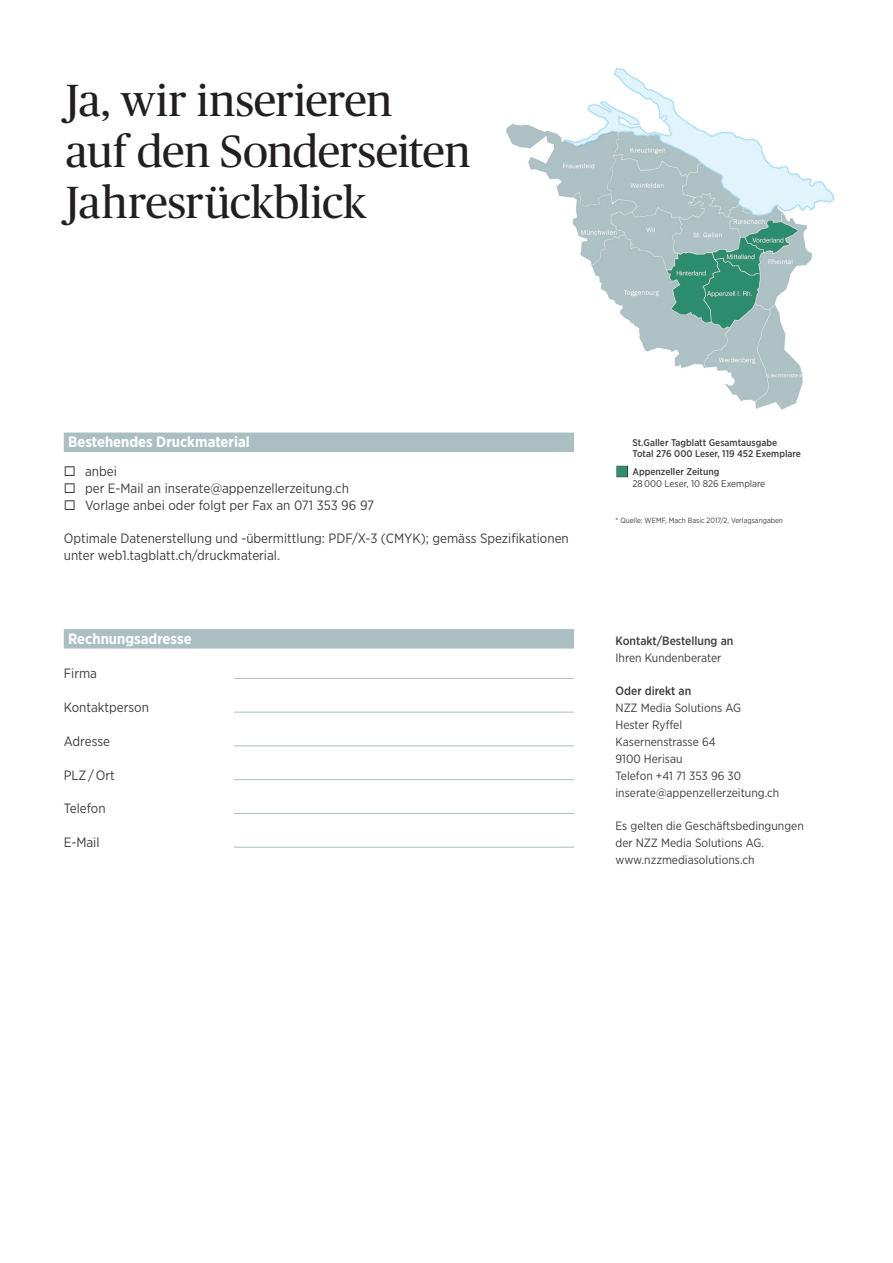
<style>
.page{position:relative;width:893px;height:1263px;background:#fff}
.page>*{position:absolute;margin:0;border:0;box-sizing:border-box;transform-origin:0 0}
.t1{font:45px/51px "Publico Headline";letter-spacing:-.015em;color:#231f20}
.t2{font:700 15px "Gotham Narrow";color:#fff}
.t3{font:13.5px/16.8px "Gotham Narrow";color:#3e3e3f}
.t4{font:12px/16.8px "Gotham Narrow";color:#3e3e3f}
.t5{font:500 12px "Gotham Narrow";color:#3e3e3f}
.t6{font:500 9.75px/11.7px "Gotham Narrow";color:#3e3e3f}
.t7{font:9.75px/11.7px "Gotham Narrow";color:#3e3e3f}
.t8{font:7.5px "Gotham Narrow";color:#3e3e3f}
.s1{color:#318d6e}
.s2{font-weight:500}
</style>
<div class="page">
<div style="left:64px;top:432px;width:510px;height:20px;background:#abbfc2"></div>
<div style="left:64px;top:629px;width:510px;height:20px;background:#abbfc2"></div>
<hr style="left:234px;top:678px;width:340px;height:1px;background:#abbfc2">
<hr style="left:234px;top:712px;width:340px;height:1px;background:#abbfc2">
<hr style="left:234px;top:745px;width:340px;height:1px;background:#abbfc2">
<hr style="left:234px;top:779px;width:340px;height:1px;background:#abbfc2">
<hr style="left:234px;top:813px;width:340px;height:1px;background:#abbfc2">
<hr style="left:234px;top:847px;width:340px;height:1px;background:#abbfc2">
<div style="left:617px;top:466px;width:11px;height:11px;border:1px solid #231f20"></div>
<img style="left:506px;top:68px;width:327px;height:341px">
<p class="t1" style="left:66px;top:73px;width:406px">Ja, wir inserieren<br>auf den Sonderseiten<br>Jahresrückblick</p>
<p class="t2" style="left:68px;top:432px;width:183px">Bestehendes Druckmaterial</p>
<p class="t3" style="left:64px;top:462px;width:55px">◻ anbei</p>
<p class="t3" style="left:64px;top:479px;width:287px">◻ per E-Mail an inserate@appenzellerzeitung.ch</p>
<p class="t3" style="left:64px;top:496px;width:312px">◻ Vorlage anbei oder folgt per Fax an 071 353 96 97</p>
<p class="t3" style="left:64px;top:530px;width:507px">Optimale Datenerstellung und -übermittlung: PDF/X-3 (CMYK); gemäss Spezifikationen unter web1.tagblatt.ch/druckmaterial.</p>
<p class="t2" style="left:68px;top:629px;width:125px">Rechnungsadresse</p>
<p class="t3" style="left:64px;top:665px;width:35px">Firma</p>
<p class="t3" style="left:64px;top:699px;width:87px">Kontaktperson</p>
<p class="t3" style="left:64px;top:732px;width:48px">Adresse</p>
<p class="t3" style="left:64px;top:766px;width:53px">PLZ / Ort</p>
<p class="t3" style="left:64px;top:800px;width:43px">Telefon</p>
<p class="t3" style="left:64px;top:834px;width:37px">E-Mail</p>
<p class="t6" style="left:632px;top:436px;width:170px">St.Galler Tagblatt Gesamtausgabe<br>Total 276 000 Leser, 119 452 Exemplare</p>
<p class="t7" style="left:632px;top:466px;width:134px;text-indent:-17px"><span class="s1">■</span> <span class="s2">Appenzeller Zeitung<br></span>28 000 Leser, 10 826 Exemplare</p>
<p class="t8" style="left:615px;top:516px;width:169px">* Quelle: WEMF, Mach Basic 2017/2, Verlagsangaben</p>
<p class="t5" style="left:615px;top:633px;width:119px">Kontakt/Bestellung an</p>
<p class="t4" style="left:615px;top:649px;width:107px">Ihren Kundenberater</p>
<p class="t5" style="left:615px;top:683px;width:77px">Oder direkt an</p>
<p class="t4" style="left:615px;top:699px;width:127px">NZZ Media Solutions AG<br>Hester Ryffel</p>
<p class="t4" style="left:615px;top:733px;width:102px">Kasernenstrasse 64</p>
<p class="t4" style="left:615px;top:750px;width:69px">9100 Herisau</p>
<p class="t4" style="left:615px;top:767px;width:127px">Telefon +41 71 353 96 30</p>
<p class="t4" style="left:615px;top:784px;width:165px">inserate@appenzellerzeitung.ch</p>
<p class="t4" style="left:615px;top:817px;width:190px">Es gelten die Geschäftsbedingungen der NZZ Media Solutions AG. www.nzzmediasolutions.ch</p>
</div>
